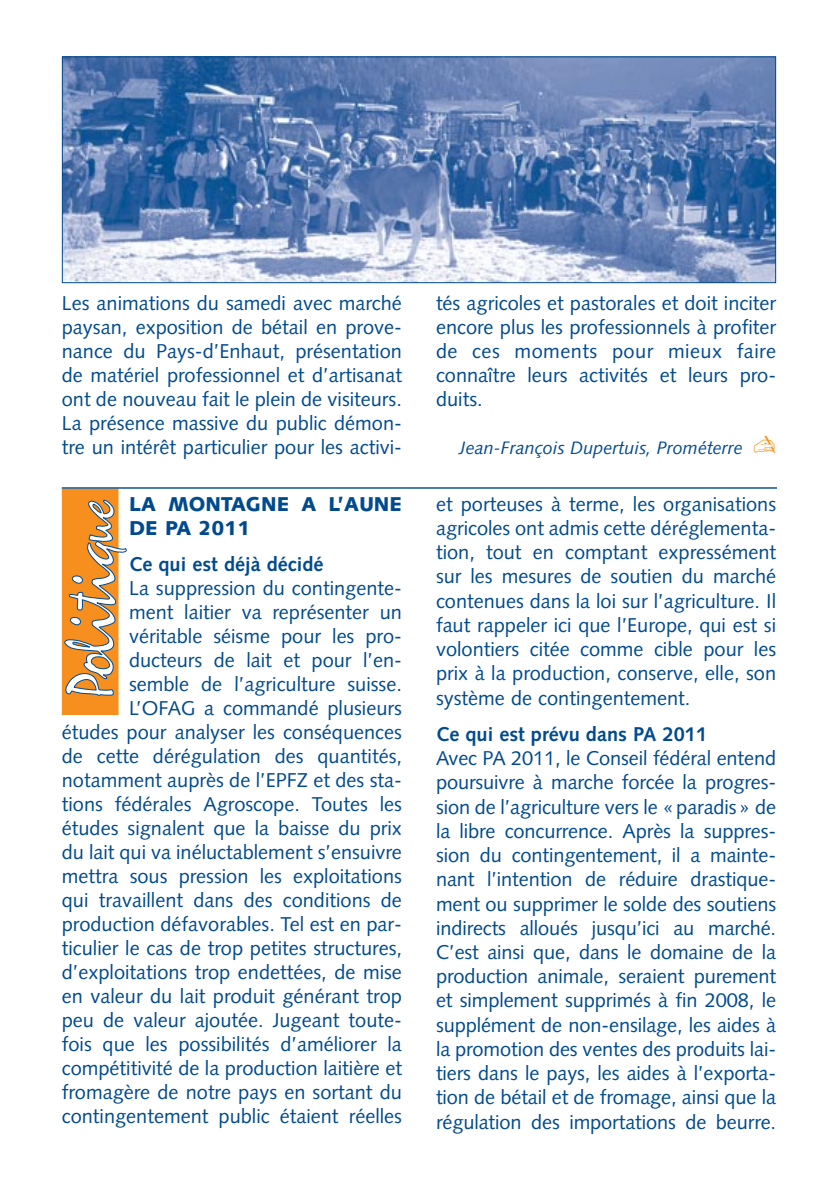
<style>
.page{position:relative;width:840px;height:1190px;background:#fff}
.page>*{position:absolute;margin:0;border:0;box-sizing:border-box;transform-origin:0 0}
.t1{font:20px/24px "Syntax";color:#004a8d;text-align:justify}
.t2{font:700 20px "Syntax";color:#004a8d}
.t3{font:900 20px/24px "Syntax";color:#004a8d}
.t4{font:italic 18px "Syntax";color:#004a8d}
.s1{color:#f78f1e}
</style>
<div class="page">
<hr style="left:62px;top:487px;width:714px;height:2px;background:#004a8d">
<svg style="left:62px;top:488px;width:66px;height:227px"></svg>
<img style="left:64px;top:58px;width:710px;height:223px">
<div style="left:62px;top:56px;width:714px;height:227px;border:1px solid #004a8d"></div>
<p class="t1" style="left:62px;top:293px;width:342px">Les animations du samedi avec marché paysan, exposition de bétail en prove&shy;nance du Pays-d’Enhaut, présentation de matériel professionnel et d’artisanat ont de nouveau fait le plein de visiteurs.<br>La présence massive du public démon&shy;tre un intérêt particulier pour les activi-</p>
<p class="t1" style="left:436px;top:293px;width:342px">tés agricoles et pastorales et doit inciter encore plus les professionnels à profiter de ces moments pour mieux faire connaître leurs activités et leurs pro&shy;duits.</p>
<p class="t4" style="left:459px;top:441px;width:319px">Jean-François Dupertuis, Prométerre <span class="s1">✍</span></p>
<p class="t3" style="left:129px;top:494px;width:274px">LA MONTAGNE A L’AUNE<br>DE PA 2011</p>
<p class="t2" style="left:129px;top:556px;width:196px">Ce qui est déjà décidé</p>
<p class="t1" style="left:62px;top:578px;width:342px;text-align:right">La suppression du contingente-<br>ment laitier va représenter un véritable séisme pour les pro&shy;ducteurs de lait et pour l’en-<br>semble de l’agriculture suisse.<br>L’OFAG a commandé plusieurs<br>études pour analyser les conséquences de cette dérégulation des quantités, notamment auprès de l’EPFZ et des sta&shy;tions fédérales Agroscope. Toutes les études signalent que la baisse du prix du lait qui va inéluctablement s’ensuivre mettra sous pression les exploitations qui travaillent dans des conditions de production défavorables. Tel est en par&shy;ticulier le cas de trop petites structures, d’exploitations trop endettées, de mise en valeur du lait produit générant trop peu de valeur ajoutée. Jugeant toute&shy;fois que les possibilités d’améliorer la compétitivité de la production laitière et fromagère de notre pays en sortant du contingentement public étaient réelles</p>
<p class="t1" style="left:436px;top:494px;width:342px">et porteuses à terme, les organisations agricoles ont admis cette déréglementa&shy;tion, tout en comptant expressément sur les mesures de soutien du marché contenues dans la loi sur l’agriculture. Il faut rappeler ici que l’Europe, qui est si volontiers citée comme cible pour les prix à la production, conserve, elle, son système de contingentement.</p>
<p class="t2" style="left:436px;top:726px;width:273px">Ce qui est prévu dans PA 2011</p>
<p class="t1" style="left:436px;top:748px;width:342px">Avec PA 2011, le Conseil fédéral entend poursuivre à marche forcée la progres&shy;sion de l’agriculture vers le «paradis» de la libre concurrence. Après la suppres&shy;sion du contingentement, il a mainte&shy;nant l’intention de réduire drastique&shy;ment ou supprimer le solde des soutiens indirects alloués jusqu’ici au marché.<br>C’est ainsi que, dans le domaine de la production animale, seraient purement et simplement supprimés à fin 2008, le supplément de non-ensilage, les aides à la promotion des ventes des produits lai&shy;tiers dans le pays, les aides à l’exporta&shy;tion de bétail et de fromage, ainsi que la régulation des importations de beurre.</p>
</div>
